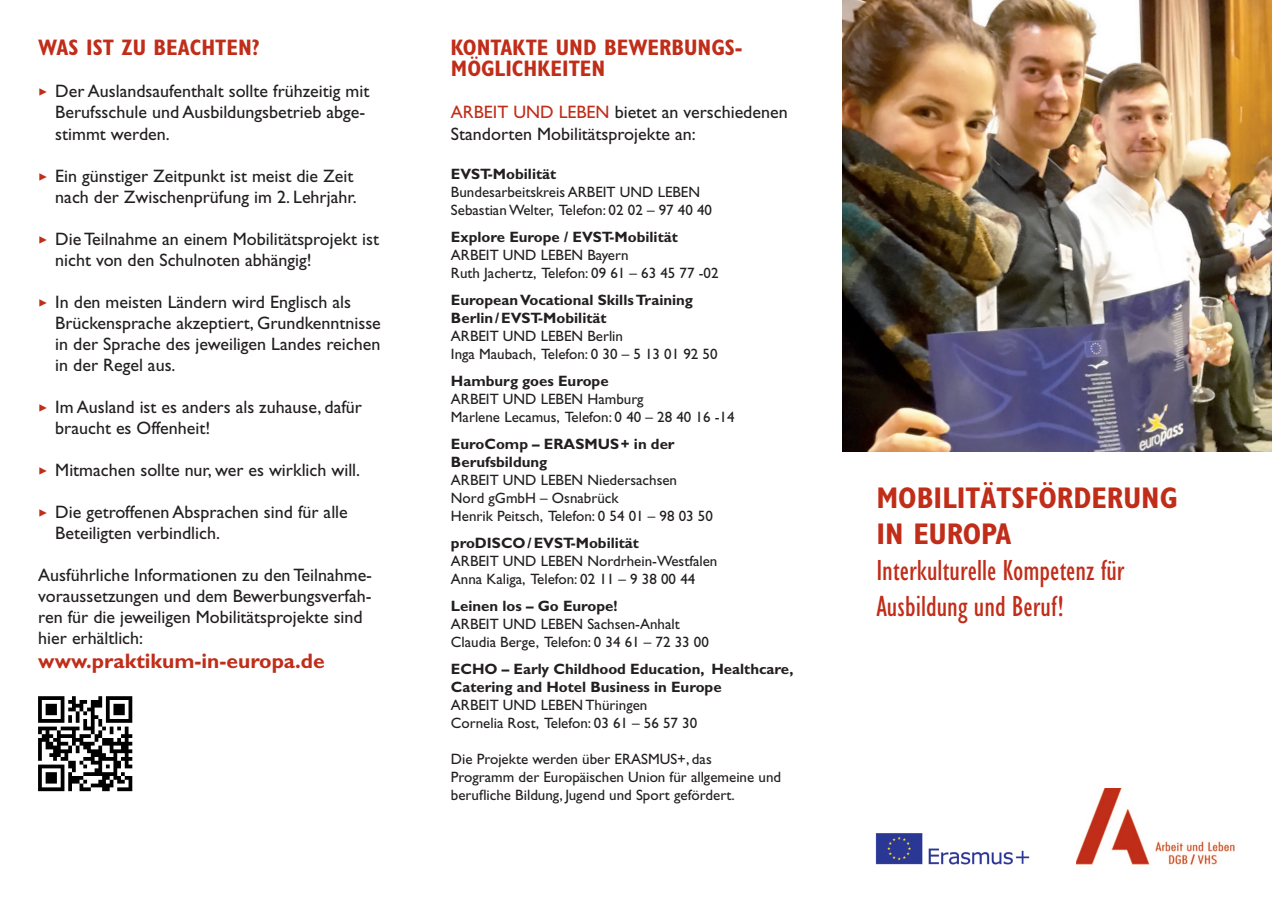
<style>
.page{position:relative;width:1272px;height:902px;background:#fff}
.page>*{position:absolute;margin:0;border:0;box-sizing:border-box;transform-origin:0 0}
.t1{font:condensed 30px/36px "Gill Sans";color:#c02d19}
.t2{font:700 condensed 30px/36px "Gill Sans";color:#c02d19}
.t3{font:700 condensed 22.5px/21px "Gill Sans";color:#c02d19}
.t4{font:700 21px "Gill Sans";color:#c02d19}
.t5{font:18px/21px "Gill Sans";color:#231f20}
.t6{font:15px/18px "Gill Sans";color:#231f20}
.t7{font:700 15px/18px "Gill Sans";color:#231f20}
.s1{color:#c02d19}
</style>
<div class="page">
<img style="left:1076px;top:788px;width:159px;height:77px">
<img style="left:875px;top:833px;width:155px;height:32px">
<img style="left:38px;top:696px;width:95px;height:96px">
<img style="left:842px;top:0;width:429px;height:451px">
<p class="t3" style="left:38px;top:37px;width:223px">WAS IST ZU BEACHTEN?</p>
<p class="t5" style="left:55px;top:81px;width:315px;text-indent:-17px"><span class="s1">✓</span> Der Auslandsaufenthalt sollte frühzeitig mit<br>Berufsschule und Ausbildungsbetrieb abge&shy;stimmt werden.</p>
<p class="t5" style="left:38px;top:165px;width:320px;text-align:right"><span class="s1">✓</span> Ein günstiger Zeitpunkt ist meist die Zeit nach der Zwischenprüfung im 2. Lehrjahr.</p>
<p class="t5" style="left:55px;top:228px;width:325px;text-indent:-17px"><span class="s1">✓</span> Die Teilnahme an einem Mobilitätsprojekt ist nicht von den Schulnoten abhängig!</p>
<p class="t5" style="left:55px;top:291px;width:327px;text-indent:-17px"><span class="s1">✓</span> In den meisten Ländern wird Englisch als Brückensprache akzeptiert, Grundkenntnisse in der Sprache des jeweiligen Landes reichen in der Regel aus.</p>
<p class="t5" style="left:55px;top:396px;width:308px;text-indent:-17px"><span class="s1">✓</span> Im Ausland ist es anders als zuhause, dafür braucht es Offenheit!</p>
<p class="t5" style="left:38px;top:459px;width:323px"><span class="s1">✓</span> Mitmachen sollte nur, wer es wirklich will.</p>
<p class="t5" style="left:55px;top:501px;width:294px;text-indent:-17px"><span class="s1">✓</span> Die getroffenen Absprachen sind für alle<br>Beteiligten verbindlich.</p>
<p class="t5" style="left:38px;top:564px;width:335px">Ausführliche Informationen zu den Teilnahme&shy;voraussetzungen und dem Bewerbungsverfah&shy;ren für die jeweiligen Mobilitätsprojekte sind hier erhältlich:</p>
<p class="t4" style="left:38px;top:648px;width:288px">www.praktikum-in-europa.de</p>
<p class="t3" style="left:451px;top:37px;width:293px">KONTAKTE UND BEWERBUNGS-<br>MÖGLICHKEITEN</p>
<p class="t5" style="left:451px;top:102px;width:338px"><span class="s1">ARBEIT UND LEBEN</span> bietet an verschiedenen<br>Standorten Mobilitätsprojekte an:</p>
<p class="t7" style="left:451px;top:164px;width:107px">EVST-Mobilität</p>
<p class="t6" style="left:451px;top:182px;width:262px">Bundesarbeitskreis ARBEIT UND LEBEN<br>Sebastian Welter, Telefon: 02 02 – 97 40 40</p>
<p class="t7" style="left:451px;top:227px;width:228px">Explore Europe / EVST-Mobilität</p>
<p class="t6" style="left:451px;top:245px;width:269px">ARBEIT UND LEBEN Bayern<br>Ruth Jachertz, Telefon: 09 61 – 63 45 77 -02</p>
<p class="t7" style="left:451px;top:290px;width:244px">European Vocational Skills Training<br>Berlin / EVST-Mobilität</p>
<p class="t6" style="left:451px;top:326px;width:268px">ARBEIT UND LEBEN Berlin<br>Inga Maubach, Telefon: 0 30 – 5 13 01 92 50</p>
<p class="t7" style="left:451px;top:371px;width:159px">Hamburg goes Europe</p>
<p class="t6" style="left:451px;top:389px;width:285px">ARBEIT UND LEBEN Hamburg<br>Marlene Lecamus, Telefon: 0 40 – 28 40 16 -14</p>
<p class="t7" style="left:451px;top:434px;width:225px">EuroComp – ERASMUS + in der<br>Berufsbildung</p>
<p class="t6" style="left:451px;top:470px;width:263px">ARBEIT UND LEBEN Niedersachsen<br>Nord gGmbH – Osnabrück<br>Henrik Peitsch, Telefon: 0 54 01 – 98 03 50</p>
<p class="t7" style="left:451px;top:533px;width:190px">proDISCO / EVST-Mobilität</p>
<p class="t6" style="left:451px;top:551px;width:268px">ARBEIT UND LEBEN Nordrhein-Westfalen<br>Anna Kaliga, Telefon: 02 11 – 9 38 00 44</p>
<p class="t7" style="left:451px;top:596px;width:168px">Leinen los – Go Europe!</p>
<p class="t6" style="left:451px;top:614px;width:259px">ARBEIT UND LEBEN Sachsen-Anhalt<br>Claudia Berge, Telefon: 0 34 61 – 72 33 00</p>
<p class="t7" style="left:451px;top:659px;width:344px">ECHO – Early Childhood Education, Healthcare,<br>Catering and Hotel Business in Europe</p>
<p class="t6" style="left:451px;top:695px;width:248px">ARBEIT UND LEBEN Thüringen<br>Cornelia Rost, Telefon: 03 61 – 56 57 30</p>
<p class="t6" style="left:451px;top:749px;width:332px">Die Projekte werden über ERASMUS+, das<br>Programm der Europäischen Union für allgemeine und berufliche Bildung, Jugend und Sport gefördert.</p>
<h1 class="t2" style="left:876px;top:479px;width:302px">MOBILITÄTSFÖRDERUNG<br>IN EUROPA</h1>
<h1 class="t1" style="left:876px;top:553px;width:250px">Interkulturelle Kompetenz für<br>Ausbildung und Beruf!</h1>
</div>
